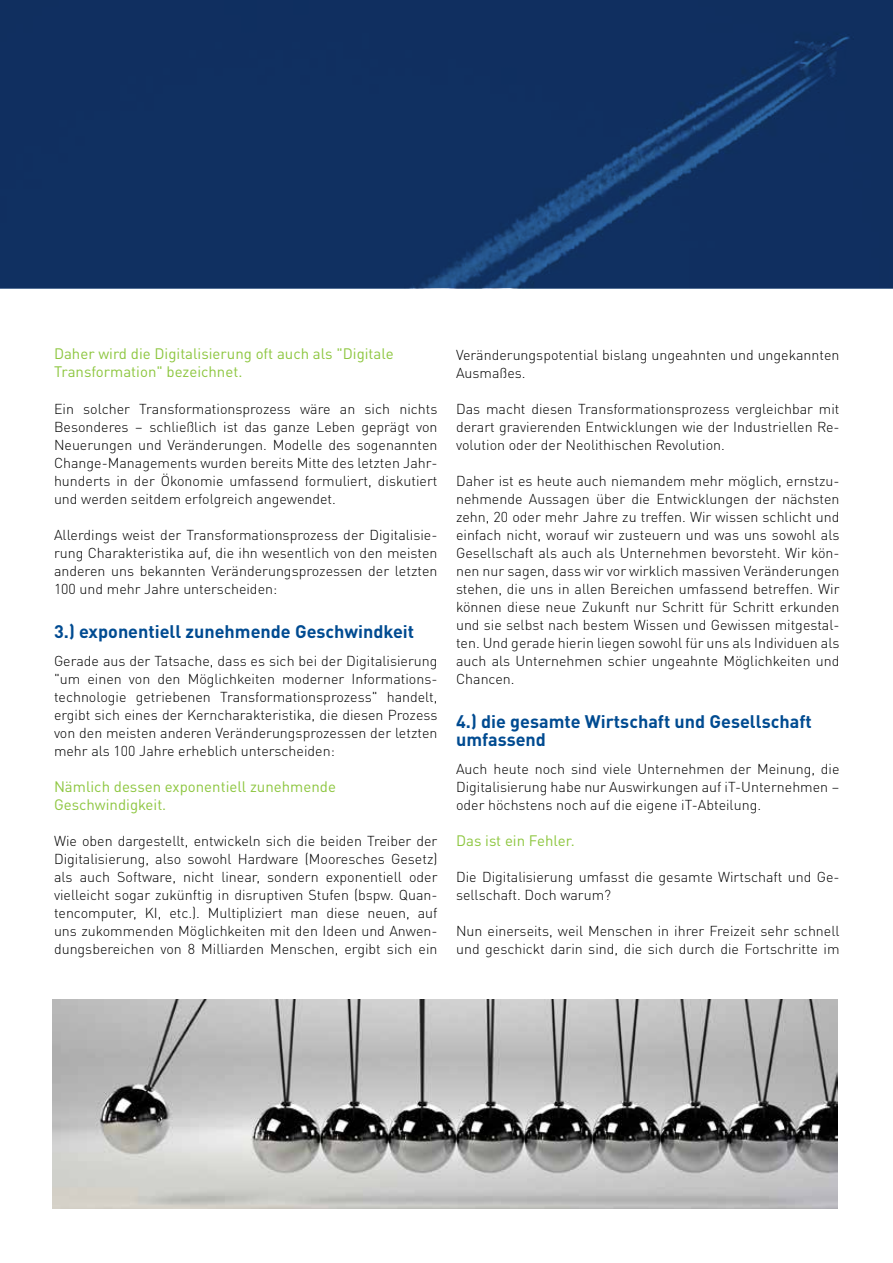
<style>
.page{position:relative;width:893px;height:1263px;background:#fff}
.page>*{position:absolute;margin:0;border:0;box-sizing:border-box;transform-origin:0 0}
.t1{font:700 18px/18px "DINOT";color:#004b91}
.t2{font:15px/18px "DINOT";color:#8dc63f}
.t3{font:300 14.25px/18px "DINOT";color:#000;text-align:justify}
</style>
<div class="page">
<div style="left:0;top:0;width:893px;height:288px;background:#103061"></div>
<img style="left:52px;top:999px;width:786px;height:210px">
<p class="t2" style="left:54px;top:343px;width:341px">Daher wird die Digitalisierung oft auch als "Digitale<br>Transformation" bezeichnet.</p>
<p class="t3" style="left:54px;top:399px;width:385px">Ein solcher Transformationsprozess wäre an sich nichts Besonderes – schließlich ist das ganze Leben geprägt von Neuerungen und Veränderungen. Modelle des sogenannten Change-Managements wurden bereits Mitte des letzten Jahr&shy;hunderts in der Ökonomie umfassend formuliert, diskutiert und werden seitdem erfolgreich angewendet.</p>
<p class="t3" style="left:54px;top:525px;width:385px">Allerdings weist der Transformationsprozess der Digitalisie&shy;rung Charakteristika auf, die ihn wesentlich von den meisten anderen uns bekannten Veränderungsprozessen der letzten 100 und mehr Jahre unterscheiden:</p>
<p class="t1" style="left:54px;top:620px;width:362px">3.) exponentiell zunehmende Geschwindkeit</p>
<p class="t3" style="left:54px;top:651px;width:385px">Gerade aus der Tatsache, dass es sich bei der Digitalisierung "um einen von den Möglichkeiten moderner Informations&shy;technologie getriebenen Transformationsprozess" handelt, ergibt sich eines der Kerncharakteristika, die diesen Prozess von den meisten anderen Veränderungsprozessen der letzten mehr als 100 Jahre erheblich unterscheiden:</p>
<p class="t2" style="left:54px;top:776px;width:283px">Nämlich dessen exponentiell zunehmende<br>Geschwindigkeit.</p>
<p class="t3" style="left:54px;top:831px;width:385px">Wie oben dargestellt, entwickeln sich die beiden Treiber der Digitalisierung, also sowohl Hardware (Mooresches Gesetz) als auch Software, nicht linear, sondern exponentiell oder vielleicht sogar zukünftig in disruptiven Stufen (bspw. Quan&shy;tencomputer, KI, etc.). Multipliziert man diese neuen, auf uns zukommenden Möglichkeiten mit den Ideen und Anwen&shy;dungsbereichen von 8 Milliarden Menschen, ergibt sich ein</p>
<p class="t3" style="left:456px;top:345px;width:385px">Veränderungspotential bislang ungeahnten und ungekannten<br>Ausmaßes.</p>
<p class="t3" style="left:456px;top:399px;width:385px">Das macht diesen Transformationsprozess vergleichbar mit derart gravierenden Entwicklungen wie der Industriellen Re&shy;volution oder der Neolithischen Revolution.</p>
<p class="t3" style="left:456px;top:471px;width:385px">Daher ist es heute auch niemandem mehr möglich, ernstzu&shy;nehmende Aussagen über die Entwicklungen der nächsten zehn, 20 oder mehr Jahre zu treffen. Wir wissen schlicht und einfach nicht, worauf wir zusteuern und was uns sowohl als Gesellschaft als auch als Unternehmen bevorsteht. Wir kön&shy;nen nur sagen, dass wir vor wirklich massiven Veränderungen stehen, die uns in allen Bereichen umfassend betreffen. Wir können diese neue Zukunft nur Schritt für Schritt erkunden und sie selbst nach bestem Wissen und Gewissen mitgestal&shy;ten. Und gerade hierin liegen sowohl für uns als Individuen als auch als Unternehmen schier ungeahnte Möglichkeiten und Chancen.</p>
<p class="t1" style="left:456px;top:710px;width:357px">4.) die gesamte Wirtschaft und Gesellschaft umfassend</p>
<p class="t3" style="left:456px;top:759px;width:385px">Auch heute noch sind viele Unternehmen der Meinung, die Digitalisierung habe nur Auswirkungen auf iT-Unternehmen – oder höchstens noch auf die eigene iT-Abteilung.</p>
<p class="t2" style="left:456px;top:830px;width:120px">Das ist ein Fehler.</p>
<p class="t3" style="left:456px;top:867px;width:385px">Die Digitalisierung umfasst die gesamte Wirtschaft und Ge&shy;sellschaft. Doch warum?</p>
<p class="t3" style="left:456px;top:921px;width:385px">Nun einerseits, weil Menschen in ihrer Freizeit sehr schnell und geschickt darin sind, die sich durch die Fortschritte im</p>
</div>
